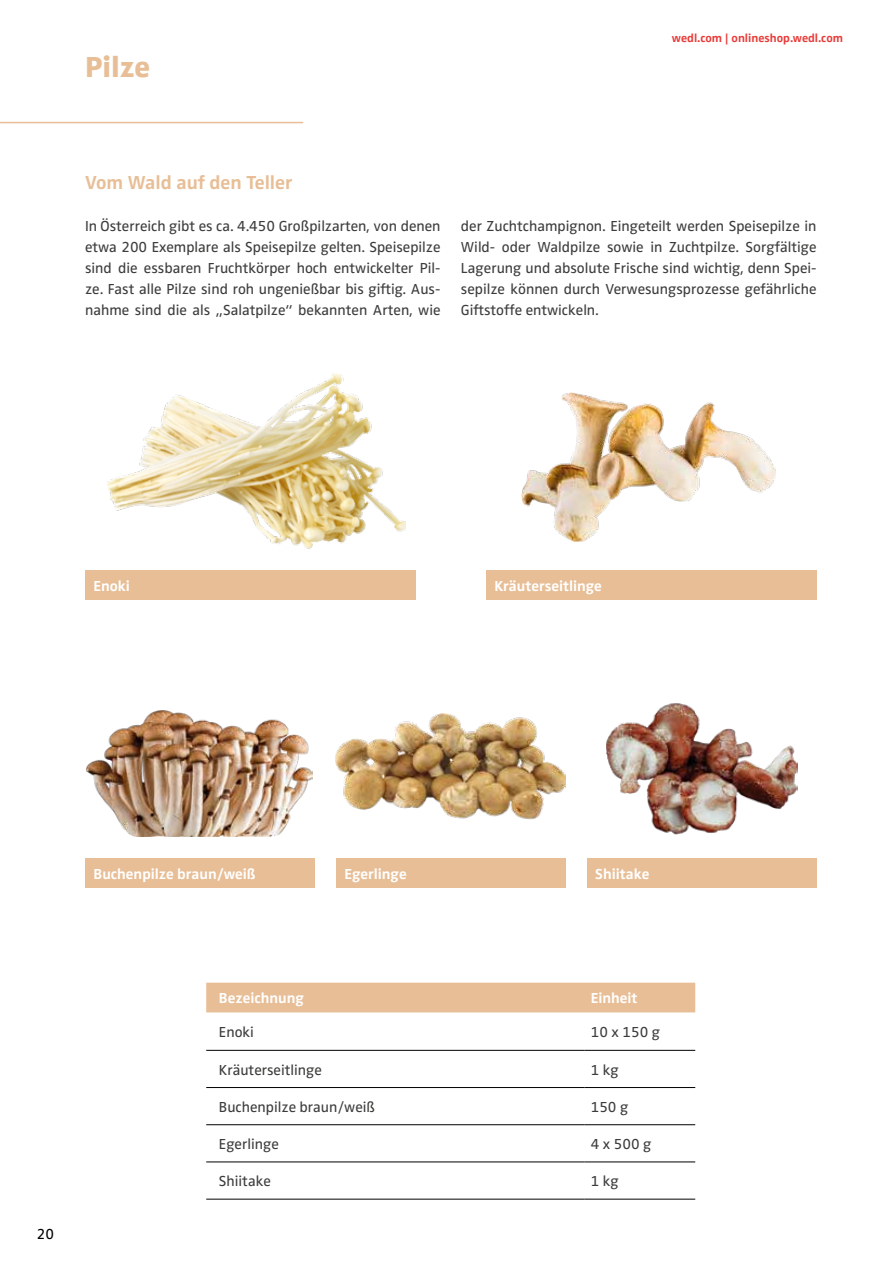
<style>
.page{position:relative;width:893px;height:1263px;background:#fff}
.page>*{position:absolute;margin:0;border:0;box-sizing:border-box;transform-origin:0 0}
.t1{font:800 30px "Zwo Pro";color:#e8be96}
.t2{font:700 19.5px "Zwo Pro";color:#e8be96}
.t3{font:15px/21px "Zwo Pro";color:#3c3c3b;text-align:justify}
.t4{font:700 15px "Zwo Pro";color:#fff}
.t5{font:15px "Zwo Pro";color:#000}
.t6{font:700 12px "Zwo Pro";color:#e83b38}
</style>
<div class="page">
<hr style="left:0;top:122px;width:303px;height:1px;background:#e8be96">
<img style="left:606px;top:703px;width:191px;height:132px">
<div style="left:587px;top:858px;width:229px;height:30px;background:#e8be96"></div>
<div style="left:85px;top:858px;width:230px;height:30px;background:#e8be96"></div>
<img style="left:336px;top:714px;width:230px;height:106px">
<div style="left:336px;top:858px;width:230px;height:30px;background:#e8be96"></div>
<img style="left:522px;top:393px;width:254px;height:149px">
<div style="left:85px;top:570px;width:331px;height:30px;background:#e8be96"></div>
<div style="left:486px;top:570px;width:330px;height:30px;background:#e8be96"></div>
<img style="left:108px;top:374px;width:298px;height:175px">
<img style="left:87px;top:710px;width:226px;height:126px">
<div style="left:206px;top:983px;width:489px;height:29px;background:#e8be96"></div>
<hr style="left:206px;top:1050px;width:379px;height:1px;background:#000">
<hr style="left:206px;top:1087px;width:379px;height:1px;background:#000">
<hr style="left:585px;top:1050px;width:110px;height:1px;background:#000">
<hr style="left:585px;top:1087px;width:110px;height:1px;background:#000">
<hr style="left:206px;top:1124px;width:379px;height:1px;background:#000">
<hr style="left:585px;top:1124px;width:110px;height:1px;background:#000">
<hr style="left:206px;top:1161px;width:379px;height:1px;background:#000">
<hr style="left:206px;top:1199px;width:379px;height:1px;background:#000">
<hr style="left:585px;top:1161px;width:110px;height:1px;background:#000">
<hr style="left:585px;top:1199px;width:110px;height:1px;background:#000">
<h1 class="t1" style="left:85px;top:44px;width:67px">Pilze</h1>
<p class="t6" style="left:672px;top:29px;width:173px">wedl.com | onlineshop.wedl.com</p>
<h2 class="t2" style="left:85px;top:168px;width:209px">Vom Wald auf den Teller</h2>
<p class="t3" style="left:85px;top:214px;width:357px">In Österreich gibt es ca. 4.450 Großpilzarten, von denen etwa 200 Exemplare als Speisepilze gelten. Speisepilze sind die essbaren Fruchtkörper hoch entwickelter Pil&shy;ze. Fast alle Pilze sind roh ungenießbar bis giftig. Aus&shy;nahme sind die als „Salatpilze“ bekannten Arten, wie</p>
<p class="t3" style="left:461px;top:214px;width:357px">der Zuchtchampignon. Eingeteilt werden Speisepilze in Wild- oder Waldpilze sowie in Zuchtpilze. Sorgfältige Lagerung und absolute Frische sind wichtig, denn Spei&shy;sepilze können durch Verwesungsprozesse gefährliche Giftstoffe entwickeln.</p>
<p class="t4" style="left:94px;top:574px;width:38px">Enoki</p>
<p class="t4" style="left:494px;top:574px;width:109px">Kräuterseitlinge</p>
<p class="t4" style="left:94px;top:862px;width:164px">Buchenpilze braun/weiß</p>
<p class="t4" style="left:344px;top:862px;width:64px">Egerlinge</p>
<p class="t4" style="left:595px;top:862px;width:56px">Shiitake</p>
<p class="t5" style="left:37px;top:1222px;width:19px">20</p>
<p class="t4" style="left:219px;top:987px;width:86px">Bezeichnung</p>
<p class="t4" style="left:591px;top:987px;width:48px">Einheit</p>
<p class="t3" style="left:219px;top:1020px;width:36px">Enoki</p>
<p class="t3" style="left:591px;top:1020px;width:71px">10 x 150 g</p>
<p class="t3" style="left:219px;top:1058px;width:104px">Kräuterseitlinge</p>
<p class="t3" style="left:591px;top:1058px;width:30px">1 kg</p>
<p class="t3" style="left:219px;top:1095px;width:158px">Buchenpilze braun/weiß</p>
<p class="t3" style="left:591px;top:1095px;width:39px">150 g</p>
<p class="t3" style="left:219px;top:1133px;width:61px">Egerlinge</p>
<p class="t3" style="left:591px;top:1133px;width:62px">4 x 500 g</p>
<p class="t3" style="left:219px;top:1170px;width:53px">Shiitake</p>
<p class="t3" style="left:591px;top:1170px;width:30px">1 kg</p>
</div>
